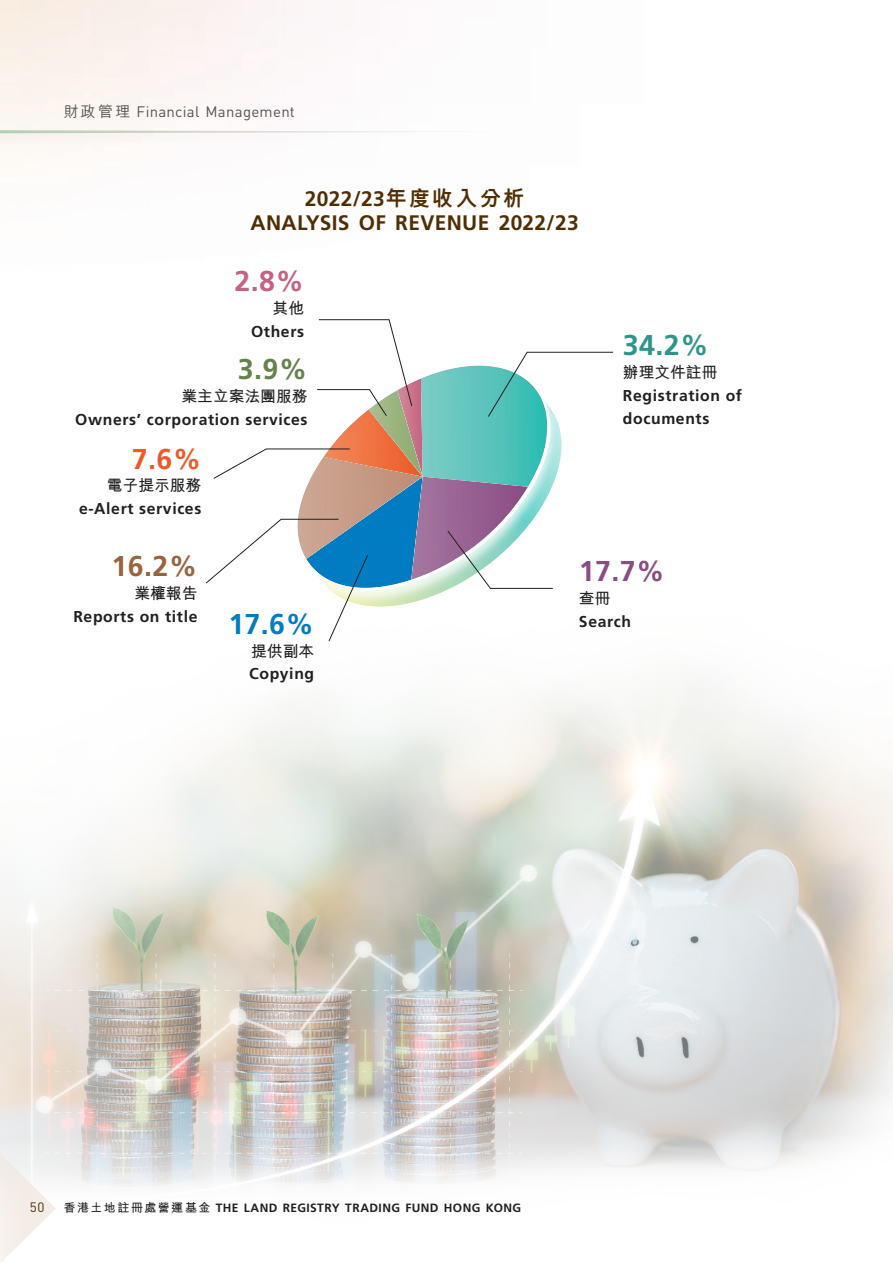
<style>
.page{position:relative;width:893px;height:1263px;background:#fff}
.page>*{position:absolute;margin:0;border:0;box-sizing:border-box;transform-origin:0 0}
.t1{font:700 28.65px "Frutiger LT Std";color:#309589}
.t2{font:700 28.65px "Frutiger LT Std";color:#8b4b85}
.t3{font:700 28.65px "Frutiger LT Std";color:#007cc2}
.t4{font:700 28.65px "Frutiger LT Std";color:#976441}
.t5{font:700 28.65px "Frutiger LT Std";color:#ec5a29}
.t6{font:700 28.65px "Frutiger LT Std";color:#65824b}
.t7{font:700 28.65px "Frutiger LT Std";color:#c56280}
.t8{font:700 21px/24px "Frutiger LT Std";letter-spacing:.015em;color:#502e03;text-align:center}
.t9{font:700 15.75px/23px "Frutiger LT Std";letter-spacing:.04em;color:#231f20}
.t10{font:700 15.75px "M Hei HK";color:#231f20}
.t11{font:15px "DIN Pro";letter-spacing:.015em;color:#5a524f}
.t12{font:13.5px "DIN Pro";color:#502e03}
.t13{font:700 12px "Frutiger LT Std";letter-spacing:.035em;color:#231f20}
.s1{font-family:"M Hei HK";font-weight:500}
.s2{font-family:"M Hei HK";font-weight:800}
.s3{font-family:"M Hei HK"}
</style>
<div class="page">
<div style="left:0;top:126px;width:557px;height:20px;background:#fdfafa"></div>
<svg style="left:0;top:130px;width:407px;height:3px"></svg>
<img style="left:0;top:650px;width:892px;height:546px">
<img style="left:892px;top:727px;width:1px;height:404px">
<div style="left:0;top:1129px;width:66px;height:134px;background:#fff;opacity:.15"></div>
<svg style="left:0;top:1133px;width:56px;height:130px"></svg>
<svg style="left:205px;top:319px;width:409px;height:323px"></svg>
<p class="t11" style="left:64px;top:102px;width:233px"><span class="s1">財政管理</span> Financial Management</p>
<h2 class="t8" style="left:251px;top:187px;width:330px">2022/23<span class="s2">年度收入分析<br></span>ANALYSIS OF REVENUE 2022/23</h2>
<h1 class="t7" style="left:235px;top:264px;width:71px">2.8%</h1>
<p class="t10" style="left:273px;top:297px;width:33px">其他</p>
<p class="t9" style="left:251px;top:320px;width:55px">Others</p>
<h1 class="t6" style="left:238px;top:352px;width:71px">3.9%</h1>
<p class="t10" style="left:182px;top:384px;width:127px">業主立案法團服務</p>
<p class="t9" style="left:75px;top:408px;width:234px">Owners’ corporation services</p>
<h1 class="t5" style="left:132px;top:442px;width:71px">7.6%</h1>
<p class="t10" style="left:107px;top:474px;width:96px">電子提示服務</p>
<p class="t9" style="left:79px;top:497px;width:124px">e-Alert services</p>
<h1 class="t4" style="left:112px;top:550px;width:87px">16.2%</h1>
<p class="t10" style="left:134px;top:582px;width:64px">業權報告</p>
<p class="t9" style="left:73px;top:605px;width:126px">Reports on title</p>
<h1 class="t3" style="left:228px;top:607px;width:87px">17.6%</h1>
<p class="t10" style="left:251px;top:639px;width:64px">提供副本</p>
<p class="t9" style="left:249px;top:663px;width:67px">Copying</p>
<h1 class="t1" style="left:623px;top:328px;width:87px">34.2%</h1>
<p class="t10" style="left:623px;top:361px;width:96px">辦理文件註冊</p>
<p class="t9" style="left:623px;top:384px;width:121px">Registration of documents</p>
<h1 class="t2" style="left:579px;top:554px;width:87px">17.7%</h1>
<p class="t10" style="left:579px;top:586px;width:33px">查冊</p>
<p class="t9" style="left:579px;top:610px;width:54px">Search</p>
<p class="t12" style="left:30px;top:1198px;width:16px">50</p>
<p class="t13" style="left:64px;top:1200px;width:459px"><span class="s3">香港土地註冊處營運基金</span> THE LAND REGISTRY TRADING FUND HONG KONG</p>
</div>
